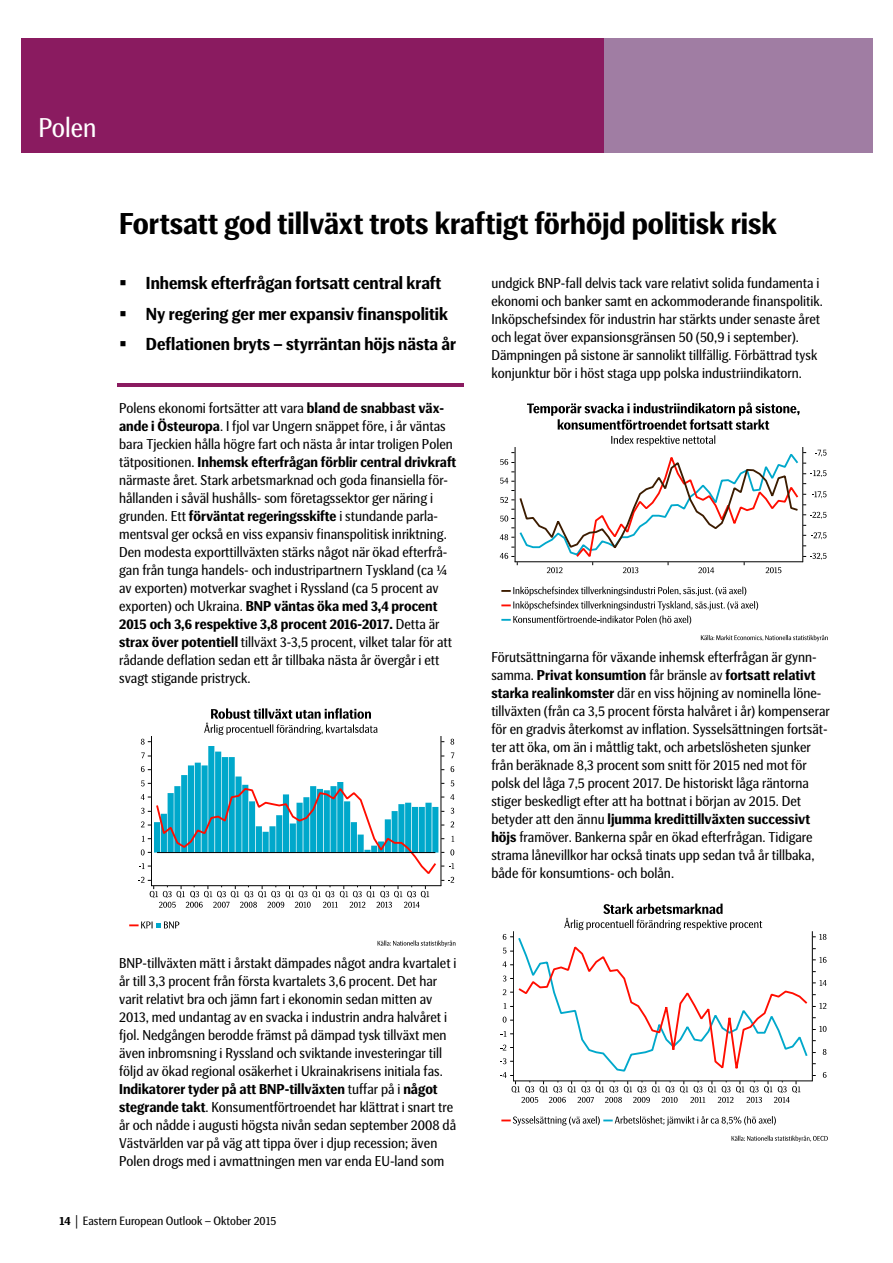
<style>
.page{position:relative;width:893px;height:1263px;background:#fff}
.page>*{position:absolute;margin:0;border:0;box-sizing:border-box;transform-origin:0 0}
.t1{font:700 30px "SEB Basic";color:#000}
.t2{font:27px "SEB Basic";color:#fff}
.t3{font:700 17.25px "SEB Basic";color:#000}
.t4{font:14.25px/18px "SEB Basic";color:#000}
.t5{font:12px "SEB Basic";color:#000}
.s1{font-weight:700}
.s2{font-family:"Courier New"}
</style>
<div class="page">
<div style="left:21px;top:38px;width:583px;height:115px;background:#8a1b60"></div>
<div style="left:604px;top:38px;width:268px;height:115px;background:#a07da3"></div>
<hr style="left:117px;top:383px;width:347px;height:3px;background:#8a1b60">
<svg style="left:138px;top:708px;width:316px;height:200px"></svg>
<svg style="left:129px;top:922px;width:50px;height:6px"></svg>
<svg style="left:377px;top:940px;width:78px;height:7px"></svg>
<svg style="left:500px;top:403px;width:326px;height:170px"></svg>
<svg style="left:501px;top:587px;width:257px;height:38px"></svg>
<svg style="left:700px;top:635px;width:127px;height:6px"></svg>
<svg style="left:500px;top:904px;width:326px;height:199px"></svg>
<svg style="left:501px;top:1116px;width:274px;height:10px"></svg>
<svg style="left:731px;top:1136px;width:96px;height:6px"></svg>
<h2 class="t2" style="left:38px;top:116px;width:60px">Polen</h2>
<h1 class="t1" style="left:119px;top:212px;width:659px">Fortsatt god tillväxt trots kraftigt förhöjd politisk risk</h1>
<p class="t3" style="left:119px;top:276px;width:324px">▪ Inhemsk efterfrågan fortsatt central kraft</p>
<p class="t3" style="left:119px;top:307px;width:330px">▪ Ny regering ger mer expansiv finanspolitik</p>
<p class="t3" style="left:119px;top:337px;width:338px">▪ Deflationen bryts – styrräntan höjs nästa år</p>
<p class="t4" style="left:491px;top:275px;width:333px">undgick BNP-fall delvis tack vare relativt solida fundamenta i ekonomi och banker samt en ackommoderande finanspolitik.<br>Inköpschefsindex för industrin har stärkts under senaste året och legat över expansionsgränsen 50 (50,9 i september).<br>Dämpningen på sistone är sannolikt tillfällig. Förbättrad tysk konjunktur bör i höst staga upp polska industriindikatorn.</p>
<p class="t4" style="left:119px;top:400px;width:339px">Polens ekonomi fortsätter att vara <span class="s1">bland de snabbast väx&shy;ande i Östeuropa</span>. I fjol var Ungern snäppet före, i år väntas bara Tjeckien hålla högre fart och nästa år intar troligen Polen tätpositionen. <span class="s1">Inhemsk efterfrågan förblir central drivkraft </span>närmaste året. Stark arbetsmarknad och goda finansiella för&shy;hållanden i såväl hushålls- som företagssektor ger näring i grunden. Ett <span class="s1">förväntat regeringsskifte</span> i stundande parla&shy;mentsval ger också en viss expansiv finanspolitisk inriktning.<br>Den modesta exporttillväxten stärks något när ökad efterfrå&shy;gan från tunga handels- och industripartnern Tyskland (ca ¼ av exporten) motverkar svaghet i Ryssland (ca 5 procent av exporten) och Ukraina. <span class="s1">BNP väntas öka med 3,4 procent 2015 och 3,6 respektive 3,8 procent 2016-2017.</span> Detta är <span class="s1">strax över potentiell</span> tillväxt 3-3,5 procent, vilket talar för att rådande deflation sedan ett år tillbaka nästa år övergår i ett svagt stigande pristryck.</p>
<p class="t4" style="left:491px;top:649px;width:340px">Förutsättningarna för växande inhemsk efterfrågan är gynn&shy;samma. <span class="s1">Privat konsumtion</span> får bränsle av <span class="s1">fortsatt relativt starka realinkomster</span> där en viss höjning av nominella löne&shy;tillväxten (från ca 3,5 procent första halvåret i år) kompenserar för en gradvis återkomst av inflation. Sysselsättningen fortsät&shy;ter att öka, om än i måttlig takt, och arbetslösheten sjunker från beräknade 8,3 procent som snitt för 2015 ned mot för polsk del låga 7,5 procent 2017. De historiskt låga räntorna stiger beskedligt efter att ha bottnat i början av 2015. Det betyder att den ännu <span class="s1">ljumma kredittillväxten successivt höjs</span> framöver. Bankerna spår en ökad efterfrågan. Tidigare strama lånevillkor har också tinats upp sedan två år tillbaka, både för konsumtions- och bolån.</p>
<p class="t4" style="left:119px;top:955px;width:339px">BNP-tillväxten mätt i årstakt dämpades något andra kvartalet i år till 3,3 procent från första kvartalets 3,6 procent. Det har varit relativt bra och jämn fart i ekonomin sedan mitten av 2013, med undantag av en svacka i industrin andra halvåret i fjol. Nedgången berodde främst på dämpad tysk tillväxt men även inbromsning i Ryssland och sviktande investeringar till följd av ökad regional osäkerhet i Ukrainakrisens initiala fas.<br><span class="s1">Indikatorer tyder på att BNP-tillväxten</span> tuffar på i <span class="s1">något stegrande takt</span>. Konsumentförtroendet har klättrat i snart tre år och nådde i augusti högsta nivån sedan september 2008 då Västvärlden var på väg att tippa över i djup recession; även Polen drogs med i avmattningen men var enda EU-land som</p>
<p class="t5" style="left:59px;top:1216px;width:218px"><span class="s1">14</span> <span class="s2">│</span> Eastern European Outlook – Oktober 2015</p>
</div>
